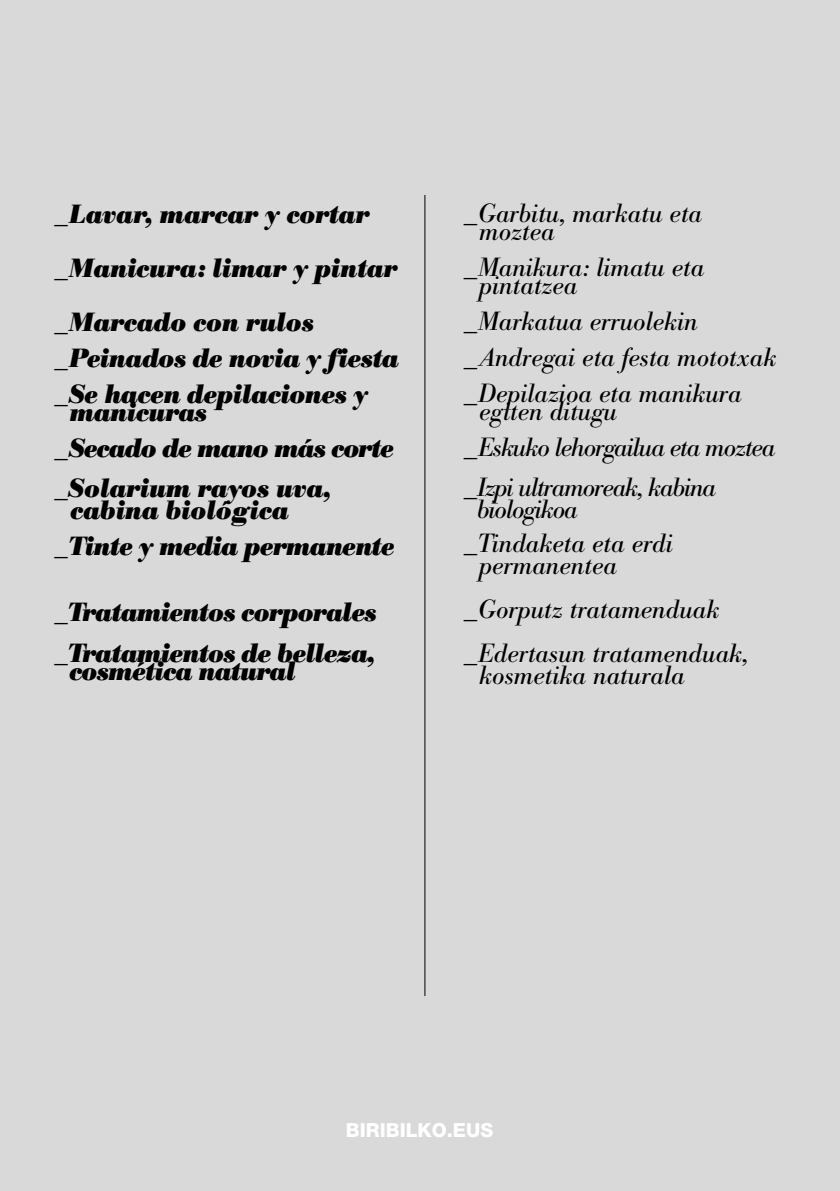
<style>
.page{position:relative;width:840px;height:1191px;background:#fff}
.page>*{position:absolute;margin:0;border:0;box-sizing:border-box;transform-origin:0 0}
.t1{font:italic 700 26px/54px "Bodoni BE";letter-spacing:-.01em;color:#000}
.t2{font:italic 26px/36px "Bodoni BE";color:#000}
.t3{font:italic 26px/36px "Bodoni BE";letter-spacing:-.04em;color:#000}
.t4{font:italic 700 26px/36px "Bodoni BE";letter-spacing:-.03em;color:#000}
.t5{font:800 19.4px "Helvetica Neue";color:#fff}
</style>
<div class="page">
<div style="left:0;top:0;width:839px;height:1191px;background:#d9d9d9"></div>
<hr style="left:424px;top:195px;width:1px;height:801px;background:#000">
<p class="t1" style="left:56px;top:187px;width:342px">_Lavar, marcar y cortar _Manicura: limar y pintar _Marcado con rulos</p>
<p class="t1" style="left:56px;top:340px;width:344px;line-height:36px">_Peinados de novia y fiesta _Se hacen depilaciones y</p>
<p class="t4" style="left:56px;top:394px;width:339px;text-indent:14px">manicuras<br>_Secado de mano más corte</p>
<p class="t1" style="left:70px;top:477px;width:262px;line-height:22px;text-indent:-14px">_Solarium rayos uva, cabina biológica</p>
<p class="t1" style="left:56px;top:519px;width:340px">_Tinte y media permanente</p>
<p class="t1" style="left:56px;top:591px;width:322px;line-height:41.6px">_Tratamientos corporales _Tratamientos de belleza,</p>
<p class="t1" style="left:69px;top:644px;width:228px">cosmética natural</p>
<p class="t2" style="left:465px;top:196px;width:238px">_Garbitu, markatu eta</p>
<p class="t2" style="left:465px;top:214px;width:240px;text-indent:14px">moztea<br>_Manikura: limatu eta</p>
<p class="t2" style="left:465px;top:268px;width:312px;text-indent:14px">pintatzea<br>_Markatua erruolekin _Andregai eta festa mototxak _Depilazioa eta manikura</p>
<p class="t3" style="left:465px;top:394px;width:311px;text-indent:14px">egiten ditugu<br>_Eskuko lehorgailua eta moztea</p>
<p class="t3" style="left:477px;top:477px;width:240px;line-height:22px;text-indent:-12px">_Izpi ultramoreak, kabina biologikoa</p>
<p class="t2" style="left:479px;top:533px;width:195px;line-height:22px;text-indent:-14px">_Tindaketa eta erdi permanentea</p>
<p class="t2" style="left:465px;top:588px;width:284px;line-height:44px">_Gorputz tratamenduak _Edertasun tratamenduak,</p>
<p class="t2" style="left:479px;top:658px;width:207px">kosmetika naturala</p>
<p class="t5" style="left:346px;top:1118px;width:149px">BIRIBILKO.EUS</p>
</div>
